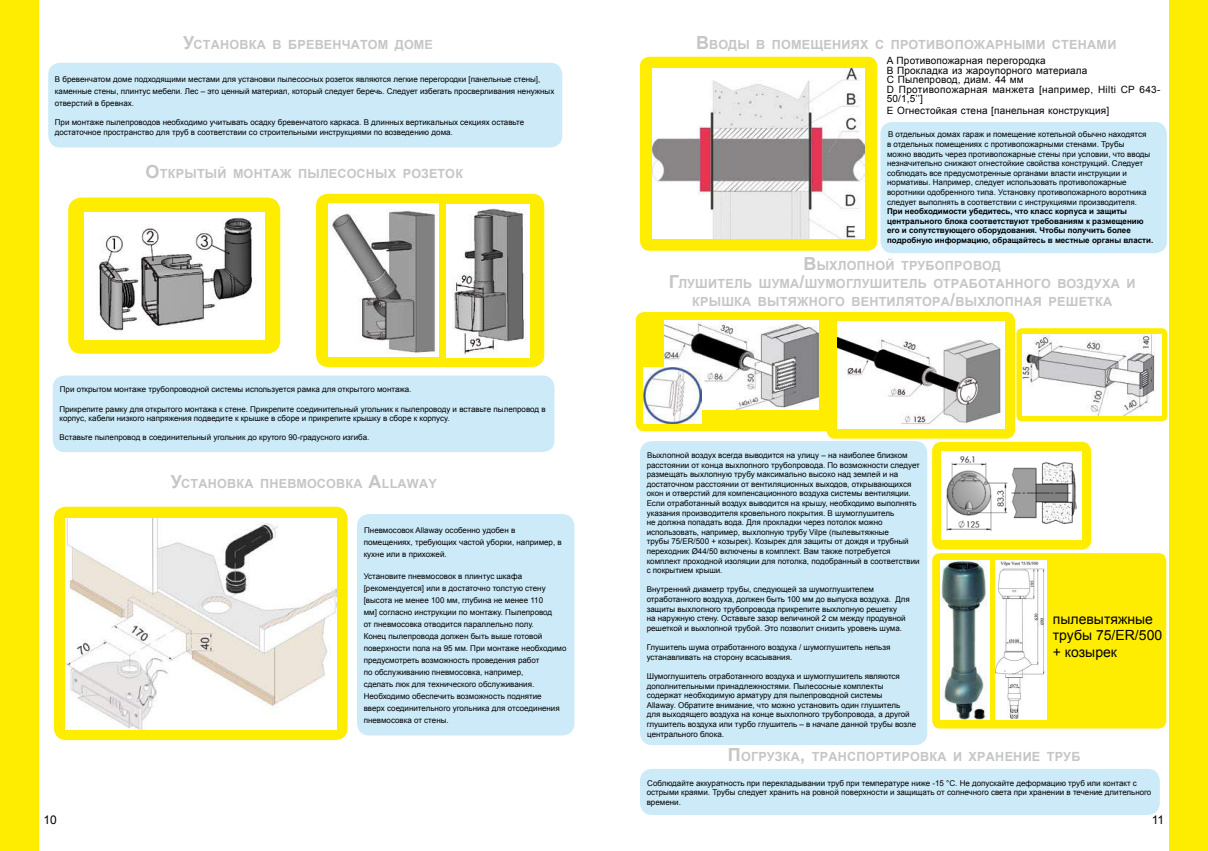
<style>
.page{position:relative;width:1208px;height:851px;background:#fff}
.page>*{position:absolute;margin:0;border:0;box-sizing:border-box;transform-origin:0 0}
.t1{font:14px/16.8px "Arial";color:#000}
.t2{font:700 12.6px/18px "Arial";letter-spacing:.02em;color:#c5c6c8;text-align:center}
.t3{font:12px "Arial";color:#000}
.t4{font:10px/9.6px "Arial";letter-spacing:.015em;color:#000}
.t5{font:8px/9.6px "Arial";color:#000}
.t6{font:700 8px/9.6px "Arial";color:#000}
.s1{font-size:18px}
</style>
<div class="page">
<div style="left:316px;top:194px;width:228px;height:173px;background:#ffed00;border-radius:12px"></div>
<img style="left:328px;top:203px;width:110px;height:153px">
<img style="left:447px;top:204px;width:83px;height:153px">
<div style="left:0;top:0;width:38px;height:850px;background:#ffed00"></div>
<div style="left:1169px;top:0;width:39px;height:850px;background:#ffed00"></div>
<div style="left:53px;top:375px;width:501px;height:77px;background:#cceaf8;border-radius:12px"></div>
<div style="left:68px;top:197px;width:212px;height:157px;background:#ffed00;border-radius:13px"></div>
<img style="left:84px;top:213px;width:180px;height:127px">
<div style="left:640px;top:57px;width:237px;height:194px;background:#ffed00;border-radius:10px"></div>
<img style="left:653px;top:68px;width:211px;height:170px">
<div style="left:880px;top:122px;width:286px;height:131px;background:#cceaf8;border-radius:12px"></div>
<div style="left:54px;top:506px;width:294px;height:234px;background:#ffed00;border-radius:12px"></div>
<img style="left:65px;top:518px;width:271px;height:211px">
<div style="left:357px;top:514px;width:217px;height:221px;background:#cceaf8;border-radius:12px"></div>
<div style="left:640px;top:441px;width:287px;height:304px;background:#cceaf8;border-radius:12px"></div>
<div style="left:636px;top:312px;width:210px;height:119px;background:#ffed00;border-radius:9px"></div>
<img style="left:664px;top:320px;width:154px;height:89px">
<div style="left:826px;top:312px;width:189px;height:126px;background:#ffed00;border-radius:9px"></div>
<img style="left:837px;top:321px;width:167px;height:107px">
<div style="left:1016px;top:328px;width:151px;height:93px;background:#ffed00;border-radius:6px"></div>
<img style="left:1022px;top:334px;width:139px;height:81px">
<div style="left:48px;top:63px;width:514px;height:84px;background:#cceaf8;border-radius:12px"></div>
<div style="left:640px;top:768px;width:519px;height:46px;background:#cceaf8;border-radius:12px"></div>
<div style="left:932px;top:441px;width:159px;height:108px;background:#ffed00;border-radius:9px"></div>
<img style="left:941px;top:451px;width:140px;height:88px">
<img style="left:643px;top:368px;width:58px;height:55px">
<div style="left:932px;top:553px;width:234px;height:175px;background:#ffed00;border-radius:8px"></div>
<img style="left:940px;top:560px;width:49px;height:159px">
<img style="left:995px;top:560px;width:51px;height:159px">
<h2 class="t2" style="left:183px;top:36px;width:251px"><span class="s1">У</span>СТАНОВКА В БРЕВЕНЧАТОМ ДОМЕ</h2>
<p class="t5" style="left:55px;top:73px;width:501px;line-height:12px">В бревенчатом доме подходящими местами для установки пылесосных розеток являются легкие перегородки [панельные стены], каменные стены, плинтус мебели. Лес – это ценный материал, который следует беречь. Следует избегать просверливания ненужных отверстий в бревнах.</p>
<p class="t5" style="left:55px;top:118px;width:471px">При монтаже пылепроводов необходимо учитывать осадку бревенчатого каркаса. В длинных вертикальных секциях оставьте достаточное пространство для труб в соответствии со строительными инструкциями по возведению дома.</p>
<h2 class="t2" style="left:146px;top:164px;width:319px"><span class="s1">О</span>ТКРЫТЫЙ МОНТАЖ ПЫЛЕСОСНЫХ РОЗЕТОК</h2>
<p class="t5" style="left:60px;top:385px;width:353px">При открытом монтаже трубопроводной системы используется рамка для открытого монтажа.</p>
<p class="t5" style="left:59px;top:404px;width:488px">Прикрепите рамку для открытого монтажа к стене. Прикрепите соединительный угольник к пылепроводу и вставьте пылепровод в корпус, кабели низкого напряжения подведите к крышке в сборе и прикрепите крышку в сборе к корпусу.</p>
<p class="t5" style="left:59px;top:433px;width:311px">Вставьте пылепровод в соединительный угольник до крутого 90-градусного изгиба.</p>
<h2 class="t2" style="left:171px;top:474px;width:267px"><span class="s1">У</span>СТАНОВКА ПНЕВМОСОВКА <span class="s1">A</span>LLAWAY</h2>
<p class="t5" style="left:364px;top:524px;width:200px;line-height:12px">Пневмосовок Allaway особенно удобен в помещениях, требующих частой уборки, например, в кухне или в прихожей.</p>
<p class="t5" style="left:364px;top:570px;width:204px;line-height:12px">Установите пневмосовок в плинтус шкафа [рекомендуется] или в достаточно толстую стену [высота не менее 100 мм, глубина не менее 110<br>мм] согласно инструкции по монтажу. Пылепровод<br>от пневмосовка отводится параллельно полу.<br>Конец пылепровода должен быть выше готовой поверхности пола на 95 мм. При монтаже необходимо предусмотреть возможность проведения работ<br>по обслуживанию пневмосовка, например,<br>сделать люк для технического обслуживания.<br>Необходимо обеспечить возможность поднятие<br>вверх соединительного угольника для отсоединения пневмосовка от стены.</p>
<h2 class="t2" style="left:696px;top:36px;width:422px"><span class="s1">В</span>ВОДЫ В ПОМЕЩЕНИЯХ С ПРОТИВОПОЖАРНЫМИ СТЕНАМИ</h2>
<p class="t4" style="left:887px;top:56px;width:275px">A Противопожарная перегородка<br>B Прокладка из жароупорного материала<br>C Пылепровод, диам. 44 мм<br>D Противопожарная манжета [например, Hilti CP 643-<br>50/1,5’’]</p>
<p class="t4" style="left:887px;top:106px;width:224px">E Огнестойкая стена [панельная конструкция]</p>
<p class="t5" style="left:887px;top:130px;width:265px">В отдельных домах гараж и помещение котельной обычно находятся в отдельных помещениях с противопожарными стенами. Трубы можно вводить через противопожарные стены при условии, что вводы незначительно снижают огнестойкие свойства конструкций. Следует соблюдать все предусмотренные органами власти инструкции и нормативы. Например, следует использовать противопожарные воротники одобренного типа. Установку противопожарного воротника следует выполнять в соответствии с инструкциями производителя.</p>
<p class="t6" style="left:887px;top:207px;width:268px">При необходимости убедитесь, что класс корпуса и защиты центрального блока соответствуют требованиям к размещению его и сопутствующего оборудования. Чтобы получить более подробную информацию, обращайтесь в местные органы власти.</p>
<h2 class="t2" style="left:669px;top:257px;width:468px"><span class="s1">В</span> ЫХЛОПНОЙ ТРУБОПРОВОД<br><span class="s1">Г</span>ЛУШИТЕЛЬ ШУМА<span class="s1">/</span>ШУМОГЛУШИТЕЛЬ ОТРАБОТАННОГО ВОЗДУХА И<br>КРЫШКА ВЫТЯЖНОГО ВЕНТИЛЯТОРА<span class="s1">/</span>ВЫХЛОПНАЯ РЕШЕТКА</h2>
<p class="t5" style="left:646px;top:450px;width:275px">Выхлопной воздух всегда выводится на улицу – на наиболее близком расстоянии от конца выхлопного трубопровода. По возможности следует размещать выхлопную трубу максимально высоко над землей и на достаточном расстоянии от вентиляционных выходов, открывающихся окон и отверстий для компенсационного воздуха системы вентиляции.<br>Если отработанный воздух выводится на крышу, необходимо выполнять указания производителя кровельного покрытия. В шумоглушитель<br>не должна попадать вода. Для прокладки через потолок можно использовать, например, выхлопную трубу Vilpe (пылевытяжные<br>трубы 75/ER/500 + козырек). Козырек для защиты от дождя и трубный переходник Ø44/50 включены в комплект. Вам также потребуется комплект проходной изоляции для потолка, подобранный в соответствии с покрытием крыши.</p>
<p class="t5" style="left:646px;top:585px;width:265px">Внутренний диаметр трубы, следующей за шумоглушителем отработанного воздуха, должен быть 100 мм до выпуска воздуха. Для защиты выхлопного трубопровода прикрепите выхлопную решетку<br>на наружную стену. Оставьте зазор величиной 2 см между продувной решеткой и выхлопной трубой. Это позволит снизить уровень шума.</p>
<p class="t5" style="left:646px;top:642px;width:245px">Глушитель шума отработанного воздуха / шумоглушитель нельзя устанавливать на сторону всасывания.</p>
<p class="t5" style="left:646px;top:671px;width:271px">Шумоглушитель отработанного воздуха и шумоглушитель являются дополнительными принадлежностями. Пылесосные комплекты содержат необходимую арматуру для пылепроводной системы<br>Allaway. Обратите внимание, что можно установить один глушитель<br>для выходящего воздуха на конце выхлопного трубопровода, а другой глушитель воздуха или турбо глушитель – в начале данной трубы возле центрального блока.</p>
<h1 class="t1" style="left:1052px;top:610px;width:111px">пылевытяжные трубы 75/ER/500 + козырек</h1>
<h2 class="t2" style="left:728px;top:748px;width:352px"><span class="s1">П</span>ОГРУЗКА<span class="s1">,</span> ТРАНСПОРТИРОВКА И ХРАНЕНИЕ ТРУБ</h2>
<p class="t5" style="left:646px;top:778px;width:506px">Соблюдайте аккуратность при перекладывании труб при температуре ниже -15 °C. Не допускайте деформацию труб или контакт с острыми краями. Трубы следует хранить на ровной поверхности и защищать от солнечного света при хранении в течение длительного времени.</p>
<h3 class="t3" style="left:43px;top:811px;width:15px">10</h3>
<h3 class="t3" style="left:1151px;top:811px;width:14px">11</h3>
</div>
